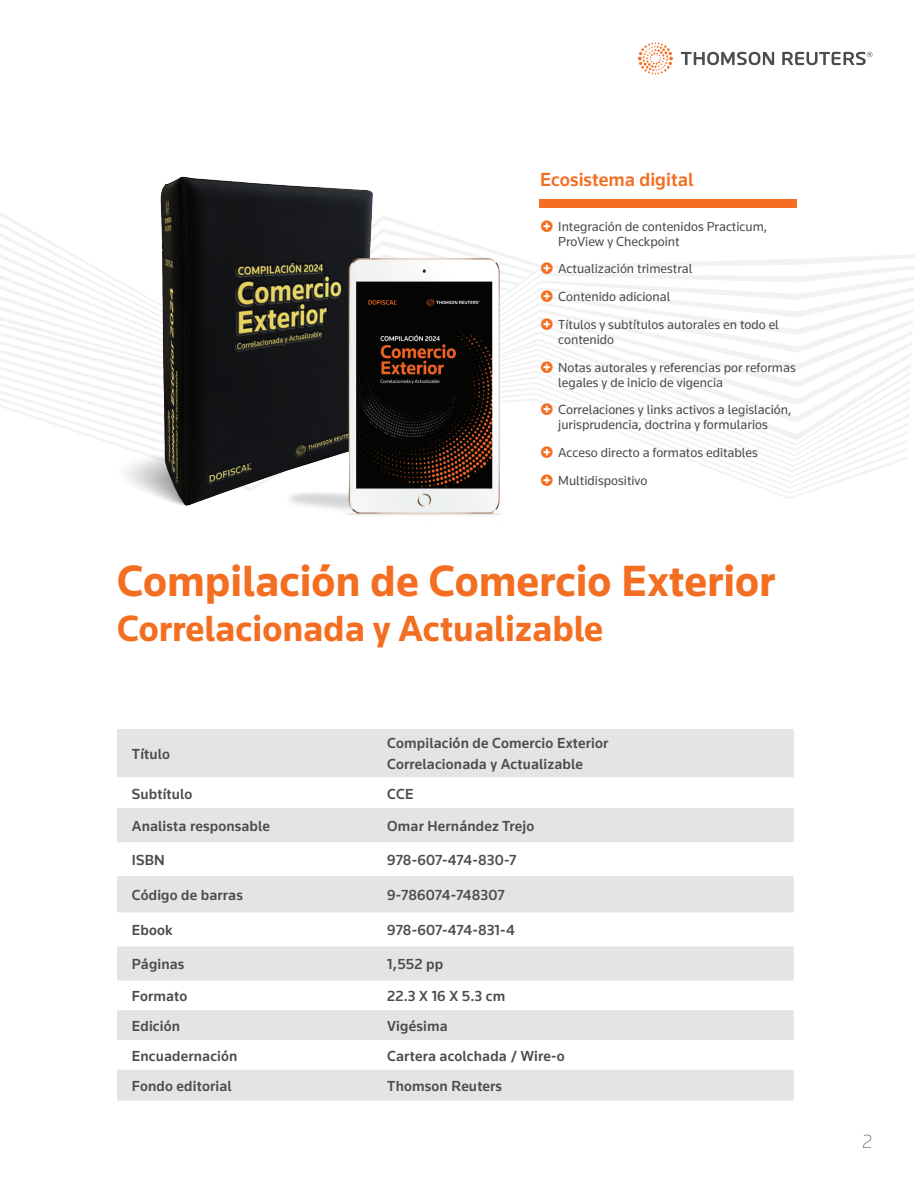
<style>
.page{position:relative;width:915px;height:1191px;background:#fff}
.page>*{position:absolute;margin:0;border:0;box-sizing:border-box;transform-origin:0 0}
.t1{font:700 45px "Knowledge 2017";color:#f36e21}
.t2{font:700 37.5px "Knowledge 2017";color:#f36e21}
.t3{font:500 19.5px "Knowledge 2017";color:#f36e21}
.t4{font:200 19.5px "Knowledge 2017";color:#4b4c4d}
.t5{font:500 15px/21px "Knowledge 2017";letter-spacing:.01em;color:#4b4c4d}
.t6{font:13.5px/27.8px "Knowledge 2017";color:#4b4c4d}
.s1{font-weight:500;font-style:italic;font-size:40.5px;color:#fff}
</style>
<div class="page">
<svg style="left:680px;top:52px;width:192px;height:13px"></svg>
<svg style="left:638px;top:43px;width:34px;height:31px"></svg>
<svg style="left:117px;top:729px;width:676px;height:371px;fill:#e3e4e6"></svg>
<img style="left:160px;top:176px;width:213px;height:330px">
<div style="left:539px;top:199px;width:256px;height:9px;background:#f36e21"></div>
<img style="left:284px;top:499px;width:217px;height:17px">
<svg style="left:0;top:215px;width:914px;height:284px"></svg>
<h3 class="t3" style="left:540px;top:167px;width:155px">Ecosistema digital</h3>
<p class="t6" style="left:558px;top:218px;width:210px;line-height:15px">Integración de contenidos Practicum,<br>ProView y Checkpoint</p>
<p class="t6" style="left:558px;top:255px;width:222px">Actualización trimestral<br>Contenido adicional<br>Títulos y subtítulos autorales en todo el</p>
<p class="t6" style="left:558px;top:325px;width:239px">contenido<br>Notas autorales y referencias por reformas</p>
<p class="t6" style="left:558px;top:368px;width:235px">legales y de inicio de vigencia<br>Correlaciones y links activos a legislación,</p>
<p class="t6" style="left:558px;top:411px;width:211px">jurisprudencia, doctrina y formularios<br>Acceso directo a formatos editables<br>Multidispositivo</p>
<h1 class="t1" style="left:117px;top:553px;width:659px">Compilación de Comercio Exterior</h1>
<h2 class="t2" style="left:117px;top:606px;width:634px">Correlacionada y Actualizable<span class="s1">tualízate</span></h2>
<p class="t5" style="left:132px;top:743px;width:40px">Título</p>
<p class="t5" style="left:387px;top:732px;width:222px">Compilación de Comercio Exterior<br>Correlacionada y Actualizable</p>
<p class="t5" style="left:132px;top:783px;width:62px">Subtítulo</p>
<p class="t5" style="left:387px;top:783px;width:28px">CCE</p>
<p class="t5" style="left:132px;top:815px;width:139px">Analista responsable</p>
<p class="t5" style="left:387px;top:815px;width:148px">Omar Hernández Trejo</p>
<p class="t5" style="left:132px;top:849px;width:34px">ISBN</p>
<p class="t5" style="left:387px;top:849px;width:131px">978-607-474-830-7</p>
<p class="t5" style="left:132px;top:884px;width:112px">Código de barras</p>
<p class="t5" style="left:387px;top:884px;width:119px">9-786074-748307</p>
<p class="t5" style="left:132px;top:919px;width:42px">Ebook</p>
<p class="t5" style="left:387px;top:919px;width:129px">978-607-474-831-4</p>
<p class="t5" style="left:132px;top:953px;width:54px">Páginas</p>
<p class="t5" style="left:387px;top:953px;width:57px">1,552 pp</p>
<p class="t5" style="left:132px;top:985px;width:57px">Formato</p>
<p class="t5" style="left:387px;top:985px;width:119px">22.3 X 16 X 5.3 cm</p>
<p class="t5" style="left:132px;top:1015px;width:50px">Edición</p>
<p class="t5" style="left:387px;top:1015px;width:62px">Vigésima</p>
<p class="t5" style="left:132px;top:1045px;width:107px">Encuadernación</p>
<p class="t5" style="left:387px;top:1045px;width:179px">Cartera acolchada / Wire-o</p>
<p class="t5" style="left:132px;top:1075px;width:101px">Fondo editorial</p>
<p class="t5" style="left:387px;top:1075px;width:116px">Thomson Reuters</p>
<h3 class="t4" style="left:861px;top:1130px;width:12px">2</h3>
</div>
